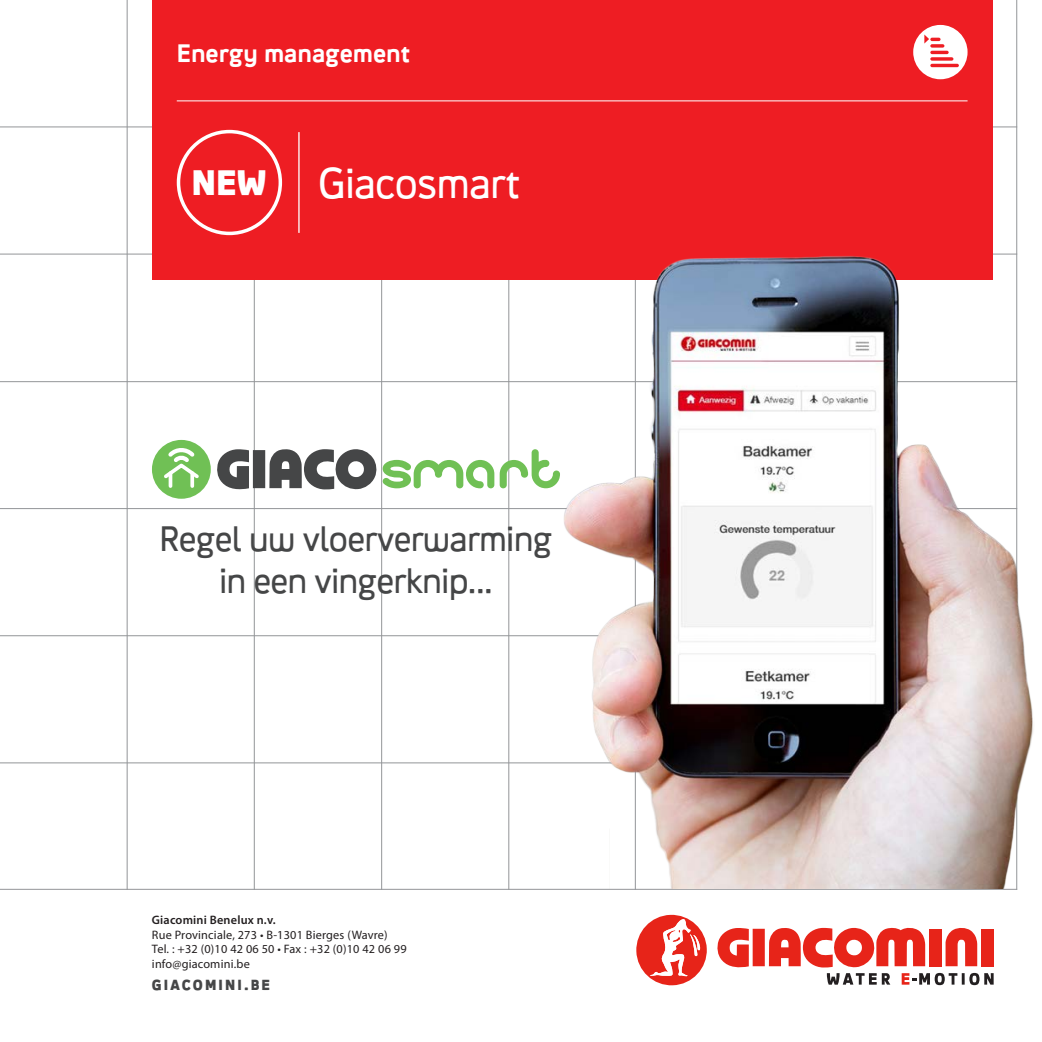
<style>
.page{position:relative;width:1042px;height:1042px;background:#fff}
.page>*{position:absolute;margin:0;border:0;box-sizing:border-box;transform-origin:0 0}
.Titolo_brochure{font:42px "Crank 8 Minus One";letter-spacing:-.02em;color:#fff}
.Titolo_brochure-2{font:35px/42px "Crank 8 Minus One";letter-spacing:-.02em;color:#454647;text-align:center}
.t1{font:33.77px "Crank 8 Plus Five";color:#fff}
.t2{font:24.5px "Crank 8 Plus Two";color:#fff}
.Sito_internet{font:14px "Crank 8 Plus Five";letter-spacing:.15em;color:#454647}
.Contatti{font:12.25px/14.7px "Myriad Pro";letter-spacing:.015em;color:#231f20}
.s1{font-weight:600}
</style>
<div class="page">
<hr style="left:127px;top:0;width:1px;height:890px;background:#939598">
<hr style="left:254px;top:254px;width:1px;height:636px;background:#939598">
<hr style="left:1016px;top:0;width:1px;height:890px;background:#939598">
<hr style="left:0;top:762px;width:1017px;height:1px;background:#939598">
<hr style="left:0;top:635px;width:1017px;height:1px;background:#939598">
<hr style="left:0;top:508px;width:1017px;height:1px;background:#939598">
<hr style="left:0;top:381px;width:1017px;height:1px;background:#939598">
<hr style="left:0;top:254px;width:1017px;height:1px;background:#939598">
<hr style="left:0;top:126px;width:1017px;height:1px;background:#939598">
<hr style="left:0;top:889px;width:1017px;height:1px;background:#939598">
<div style="left:152px;top:0;width:840px;height:279px;background:#ee1d23"></div>
<hr style="left:177px;top:100px;width:790px;height:1px;background:#fff">
<div style="left:916px;top:28px;width:49px;height:49px;background:#fff;border-radius:50%"></div>
<div style="left:913px;top:25px;width:54px;height:54px;border:5px solid #fff;border-radius:50%"></div>
<svg style="left:930px;top:44px;width:14px;height:4px"></svg>
<hr style="left:930px;top:51px;width:18px;height:3px;background:#ee1d23;border-radius:2px">
<svg style="left:930px;top:57px;width:23px;height:4px"></svg>
<hr style="left:930px;top:64px;width:29px;height:3px;background:#ee1d23;border-radius:2px">
<svg style="left:924px;top:35px;width:16px;height:9px"></svg>
<img style="left:300px;top:144px;width:733px;height:745px">
<svg style="left:717px;top:928px;width:32px;height:40px"></svg>
<div style="left:752px;top:929px;width:13px;height:37px;background:#e72419"></div>
<div style="left:929px;top:929px;width:12px;height:37px;background:#e72419"></div>
<svg style="left:945px;top:928px;width:32px;height:38px"></svg>
<div style="left:981px;top:929px;width:12px;height:37px;background:#e72419"></div>
<svg style="left:769px;top:927px;width:156px;height:40px"></svg>
<svg style="left:827px;top:973px;width:49px;height:11px"></svg>
<svg style="left:882px;top:973px;width:8px;height:11px"></svg>
<svg style="left:901px;top:973px;width:92px;height:12px"></svg>
<svg style="left:636px;top:915px;width:71px;height:70px"></svg>
<hr style="left:298px;top:132px;width:2px;height:101px;background:#fff">
<div style="left:177px;top:130px;width:105px;height:105px;border:4px solid #fff;border-radius:50%"></div>
<svg style="left:217px;top:449px;width:32px;height:41px"></svg>
<div style="left:253px;top:450px;width:12px;height:38px;background:#454647"></div>
<svg style="left:269px;top:448px;width:108px;height:41px"></svg>
<div style="left:152px;top:440px;width:59px;height:59px;background:#70c055;border-radius:50%"></div>
<svg style="left:164px;top:448px;width:38px;height:38px"></svg>
<svg style="left:190px;top:473px;width:4px;height:13px"></svg>
<svg style="left:383px;top:460px;width:111px;height:28px"></svg>
<svg style="left:500px;top:449px;width:60px;height:39px"></svg>
<p class="t2" style="left:177px;top:37px;width:235px">Energy management</p>
<p class="t1" style="left:192px;top:161px;width:76px">NEW</p>
<p class="Titolo_brochure" style="left:318px;top:158px;width:204px">Giacosmart</p>
<p class="Titolo_brochure-2" style="left:159px;top:518px;width:394px">Regel uw vloerverwarming in een vingerknip...</p>
<p class="Contatti" style="left:152px;top:913px;width:256px"><span class="s1">Giacomini Benelux n.v.<br></span>Rue Provinciale, 273 • B-1301 Bierges (Wavre)<br>Tel. : +32 (0)10 42 06 50 • Fax : +32 (0)10 42 06 99 info@giacomini.be</p>
<p class="Sito_internet" style="left:152px;top:976px;width:120px">GIACOMINI.BE</p>
</div>
